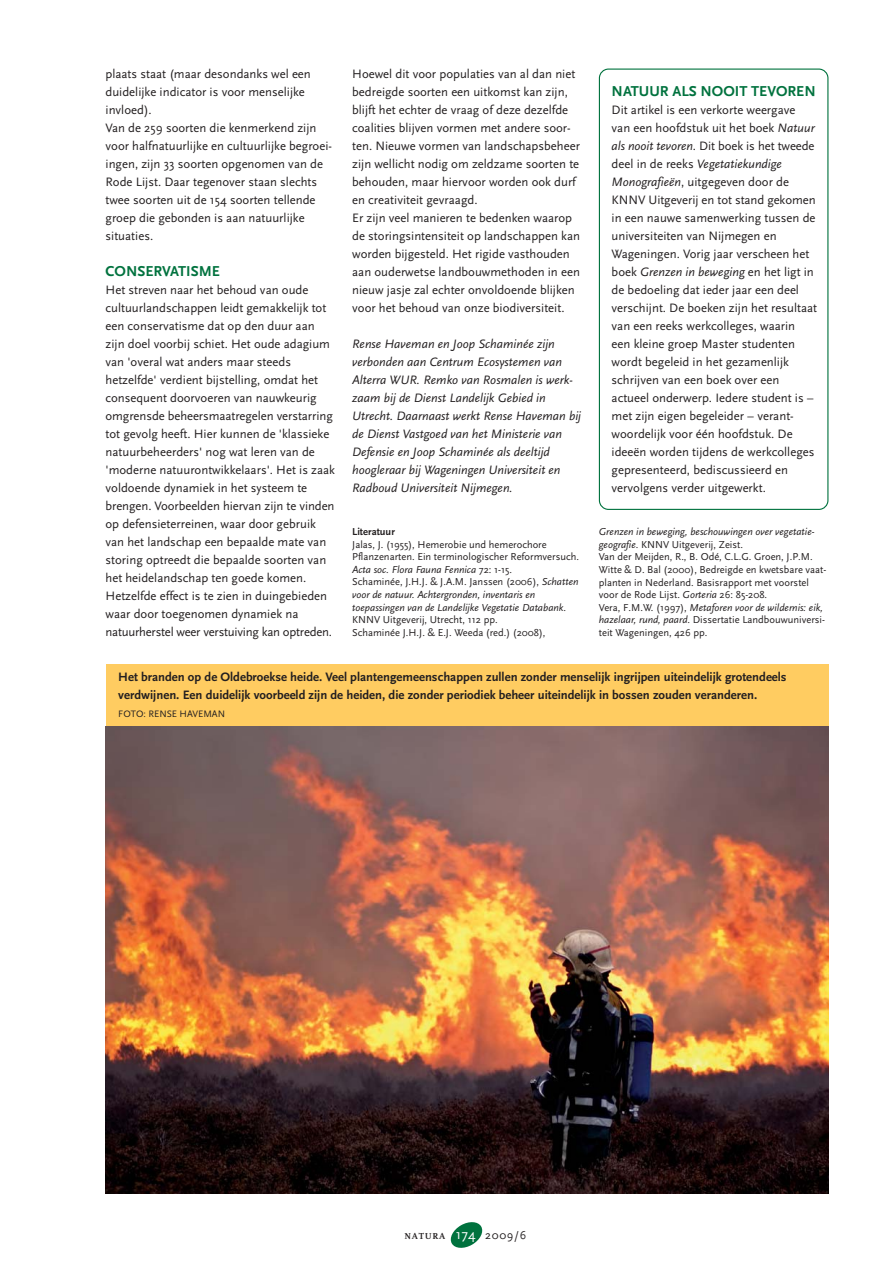
<style>
.page{position:relative;width:893px;height:1263px;background:#fff}
.page>*{position:absolute;margin:0;border:0;box-sizing:border-box;transform-origin:0 0}
.t1{font:700 15px "Scala Sans";color:#00723e}
.t2{font:12.75px/18px "Scala Sans";color:#231f20}
.t3{font:italic 12.75px/18px "Scala Sans";color:#231f20}
.t4{font:700 12.75px/18px "Scala Sans";color:#231f20}
.t5{font:10.5px/12.6px "Scala Sans";color:#231f20}
.t6{font:700 10.5px "Scala Sans";color:#231f20}
.t7{font:9.75px "Scala Sans";color:#231f20}
.t8{font:700 9px "FF Scala";letter-spacing:.08em;color:#231f20}
.s1{font-style:italic}
.s2{font-family:"Scala Sans";font-weight:400;font-size:14.25px;color:#fff}
.s3{font-family:"Scala Sans";font-weight:400;font-size:12px}
</style>
<div class="page">
<svg style="left:450px;top:1222px;width:33px;height:26px"></svg>
<svg style="left:599px;top:69px;width:229px;height:441px"></svg>
<div style="left:106px;top:664px;width:722px;height:65px;background:#ffcc61"></div>
<img style="left:106px;top:727px;width:722px;height:466px">
<p class="t2" style="left:106px;top:66px;width:228px">plaats staat (maar desondanks wel een duidelijke indicator is voor menselijke invloed).<br>Van de 259 soorten die kenmerkend zijn voor halfnatuurlijke en cultuurlijke begroei&shy;ingen, zijn 33 soorten opgenomen van de Rode Lijst. Daar tegenover staan slechts twee soorten uit de 154 soorten tellende groep die gebonden is aan natuurlijke situaties.</p>
<p class="t1" style="left:106px;top:265px;width:116px">CONSERVATISME</p>
<p class="t2" style="left:106px;top:282px;width:231px">Het streven naar het behoud van oude cultuurlandschappen leidt gemakkelijk tot een conservatisme dat op den duur aan zijn doel voorbij schiet. Het oude adagium van 'overal wat anders maar steeds hetzelfde' verdient bijstelling, omdat het consequent doorvoeren van nauwkeurig omgrensde beheersmaatregelen verstarring tot gevolg heeft. Hier kunnen de 'klassieke natuurbeheerders' nog wat leren van de 'moderne natuurontwikkelaars'. Het is zaak voldoende dynamiek in het systeem te brengen. Voorbeelden hiervan zijn te vinden op defensieterreinen, waar door gebruik van het landschap een bepaalde mate van storing optreedt die bepaalde soorten van het heidelandschap ten goede komen.<br>Hetzelfde effect is te zien in duingebieden waar door toegenomen dynamiek na natuurherstel weer verstuiving kan optreden.</p>
<p class="t2" style="left:352px;top:66px;width:229px">Hoewel dit voor populaties van al dan niet bedreigde soorten een uitkomst kan zijn, blijft het echter de vraag of deze dezelfde coalities blijven vormen met andere soor&shy;ten. Nieuwe vormen van landschapsbeheer zijn wellicht nodig om zeldzame soorten te behouden, maar hiervoor worden ook durf en creativiteit gevraagd.<br>Er zijn veel manieren te bedenken waarop de storingsintensiteit op landschappen kan worden bijgesteld. Het rigide vasthouden aan ouderwetse landbouwmethoden in een nieuw jasje zal echter onvoldoende blijken voor het behoud van onze biodiversiteit.</p>
<p class="t3" style="left:352px;top:336px;width:230px">Rense Haveman en Joop Schaminée zijn verbonden aan Centrum Ecosystemen van Alterra WUR. Remko van Rosmalen is werk&shy;zaam bij de Dienst Landelijk Gebied in Utrecht. Daarnaast werkt Rense Haveman bij de Dienst Vastgoed van het Ministerie van Defensie en Joop Schaminée als deeltijd hoogleraar bij Wageningen Universiteit en Radboud Universiteit Nijmegen.</p>
<p class="t6" style="left:352px;top:527px;width:44px">Literatuur</p>
<p class="t5" style="left:352px;top:538px;width:228px">Jalas, J. (1955), Hemerobie und hemerochore Pflanzenarten. Ein terminologischer Reformversuch.<br><span class="s1">Acta soc. Flora Fauna Fennica</span> 72: 1-15.<br>Schaminée, J.H.J. &amp; J.A.M. Janssen (2006), <span class="s1">Schatten voor de natuur. Achtergronden, inventaris en toepassingen van de Landelijke Vegetatie Databank</span>.<br>KNNV Uitgeverij, Utrecht, 112 pp.<br>Schaminée J.H.J. &amp; E.J. Weeda (red.) (2008),</p>
<p class="t1" style="left:612px;top:85px;width:206px">NATUUR ALS NOOIT TEVOREN</p>
<p class="t2" style="left:612px;top:102px;width:207px">Dit artikel is een verkorte weergave van een hoofdstuk uit het boek <span class="s1">Natuur als nooit tevoren</span>. Dit boek is het tweede deel in de reeks <span class="s1">Vegetatiekundige Monografieën</span>, uitgegeven door de KNNV Uitgeverij en tot stand gekomen in een nauwe samenwerking tussen de universiteiten van Nijmegen en Wageningen. Vorig jaar verscheen het boek <span class="s1">Grenzen in beweging</span> en het ligt in de bedoeling dat ieder jaar een deel verschijnt. De boeken zijn het resultaat van een reeks werkcolleges, waarin een kleine groep Master studenten wordt begeleid in het gezamenlijk schrijven van een boek over een actueel onderwerp. Iedere student is – met zijn eigen begeleider – verant&shy;woordelijk voor één hoofdstuk. De ideeën worden tijdens de werkcolleges gepresenteerd, bediscussieerd en vervolgens verder uitgewerkt.</p>
<p class="t5" style="left:599px;top:526px;width:229px"><span class="s1">Grenzen in beweging, beschouwingen over vegetatie&shy;geografie</span>. KNNV Uitgeverij, Zeist.<br>Van der Meijden, R., B. Odé, C.L.G. Groen, J.P.M.<br>Witte &amp; D. Bal (2000), Bedreigde en kwetsbare vaat&shy;planten in Nederland. Basisrapport met voorstel voor de Rode Lijst. <span class="s1">Gorteria</span> 26: 85-208.<br>Vera, F.M.W. (1997), <span class="s1">Metaforen voor de wildernis: eik, hazelaar, rund, paard</span>. Dissertatie Landbouwuniversi&shy;teit Wageningen, 426 pp.</p>
<p class="t4" style="left:118px;top:669px;width:670px">Het branden op de Oldebroekse heide. Veel plantengemeenschappen zullen zonder menselijk ingrijpen uiteindelijk grotendeels verdwijnen. Een duidelijk voorbeeld zijn de heiden, die zonder periodiek beheer uiteindelijk in bossen zouden veranderen.</p>
<p class="t7" style="left:118px;top:709px;width:108px">FOTO: RENSE HAVEMAN</p>
<p class="t8" style="left:405px;top:1233px;width:123px">NATURA <span class="s2">174</span> <span class="s3">2009/6</span></p>
</div>
